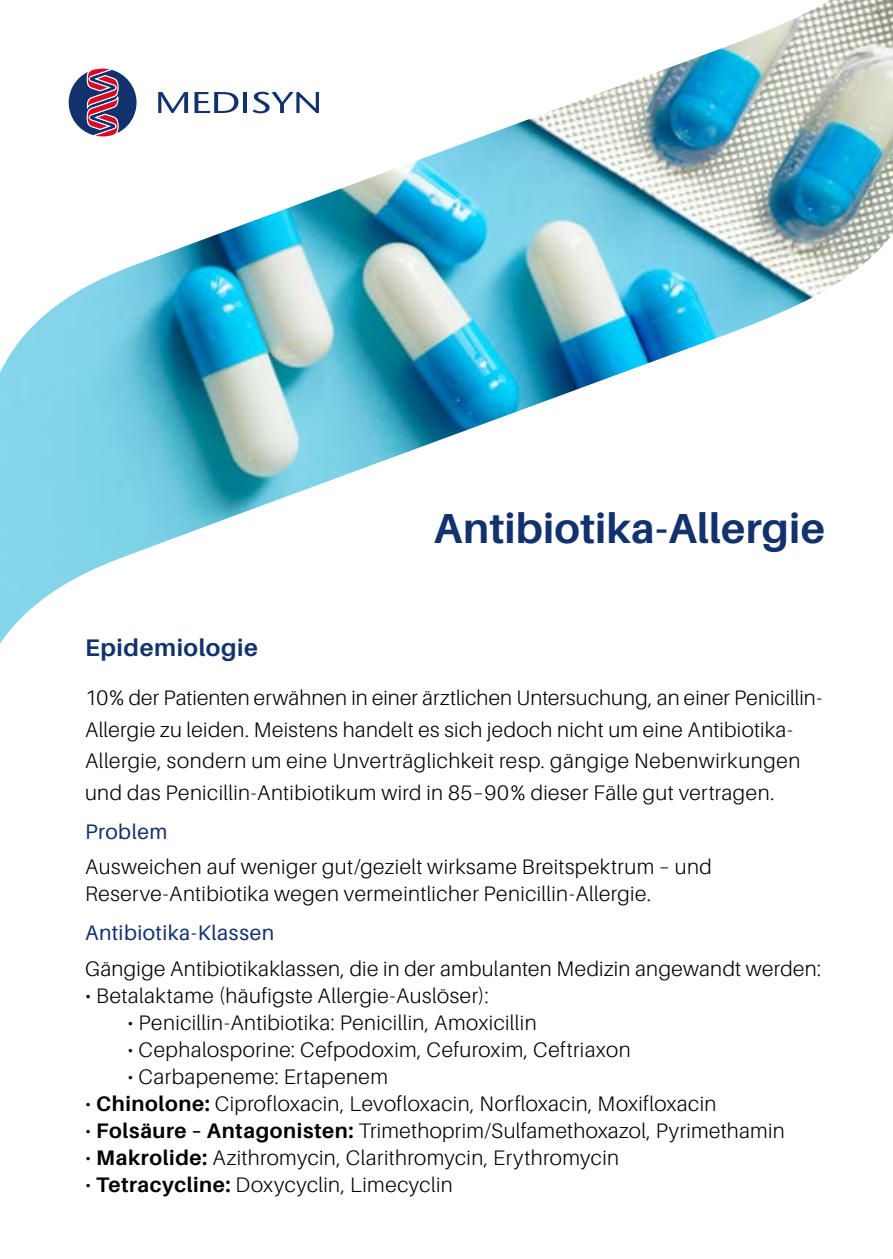
<style>
.page{position:relative;width:893px;height:1259px;background:#fff}
.page>*{position:absolute;margin:0;border:0;box-sizing:border-box;transform-origin:0 0}
.t1{font:700 42px "Aileron";letter-spacing:.005em;color:#12326e}
.t2{font:700 24px "Aileron";letter-spacing:.025em;color:#12326e}
.t3{font:300 21px/31.5px "Aileron";letter-spacing:.02em;color:#000}
.t4{font:21px "Aileron";letter-spacing:.025em;color:#12326e}
.s1{font-weight:700}
</style>
<div class="page">
<img style="left:68px;top:0;width:825px;height:193px">
<svg style="left:0;top:193px;width:893px;height:451px"></svg>
<svg style="left:158px;top:92px;width:30px;height:21px"></svg>
<svg style="left:194px;top:92px;width:44px;height:21px"></svg>
<hr style="left:243px;top:92px;width:4px;height:21px;background:#12326e">
<svg style="left:252px;top:92px;width:67px;height:21px"></svg>
<svg style="left:69px;top:69px;width:68px;height:67px"></svg>
<h1 class="t1" style="left:434px;top:505px;width:392px">Antibiotika-Allergie</h1>
<p class="t2" style="left:85px;top:635px;width:174px">Epidemiologie</p>
<p class="t3" style="left:85px;top:682px;width:739px">10% der Patienten erwähnen in einer ärztlichen Untersuchung, an einer Penicillin-Allergie zu leiden. Meistens handelt es sich jedoch nicht um eine Antibiotika-Allergie, sondern um eine Unverträglichkeit resp. gängige Nebenwirkungen und das Penicillin-Antibiotikum wird in 85–90% dieser Fälle gut vertragen.</p>
<p class="t4" style="left:85px;top:819px;width:84px">Problem</p>
<p class="t3" style="left:85px;top:853px;width:628px;line-height:27px">Ausweichen auf weniger gut/gezielt wirksame Breitspektrum – und<br>Reserve-Antibiotika wegen vermeintlicher Penicillin-Allergie.</p>
<p class="t4" style="left:85px;top:921px;width:191px">Antibiotika-Klassen</p>
<p class="t3" style="left:85px;top:953px;width:738px">Gängige Antibiotikaklassen, die in der ambulanten Medizin angewandt werden:</p>
<p class="t3" style="left:85px;top:980px;width:405px">• Betalaktame (häufigste Allergie-Auslöser):</p>
<p class="t3" style="left:128px;top:1007px;width:411px">• Penicillin-Antibiotika: Penicillin, Amoxicillin</p>
<p class="t3" style="left:128px;top:1034px;width:505px">• Cephalosporine: Cefpodoxim, Cefuroxim, Ceftriaxon</p>
<p class="t3" style="left:128px;top:1061px;width:262px">• Carbapeneme: Ertapenem</p>
<p class="t3" style="left:85px;top:1088px;width:633px">• <span class="s1">Chinolone:</span> Ciprofloxacin, Levofloxacin, Norfloxacin, Moxifloxacin</p>
<p class="t3" style="left:85px;top:1115px;width:701px">• <span class="s1">Folsäure – Antagonisten:</span> Trimethoprim/Sulfamethoxazol, Pyrimethamin</p>
<p class="t3" style="left:85px;top:1142px;width:535px">• <span class="s1">Makrolide:</span> Azithromycin, Clarithromycin, Erythromycin</p>
<p class="t3" style="left:85px;top:1169px;width:369px">• <span class="s1">Tetracycline:</span> Doxycyclin, Limecyclin</p>
</div>
